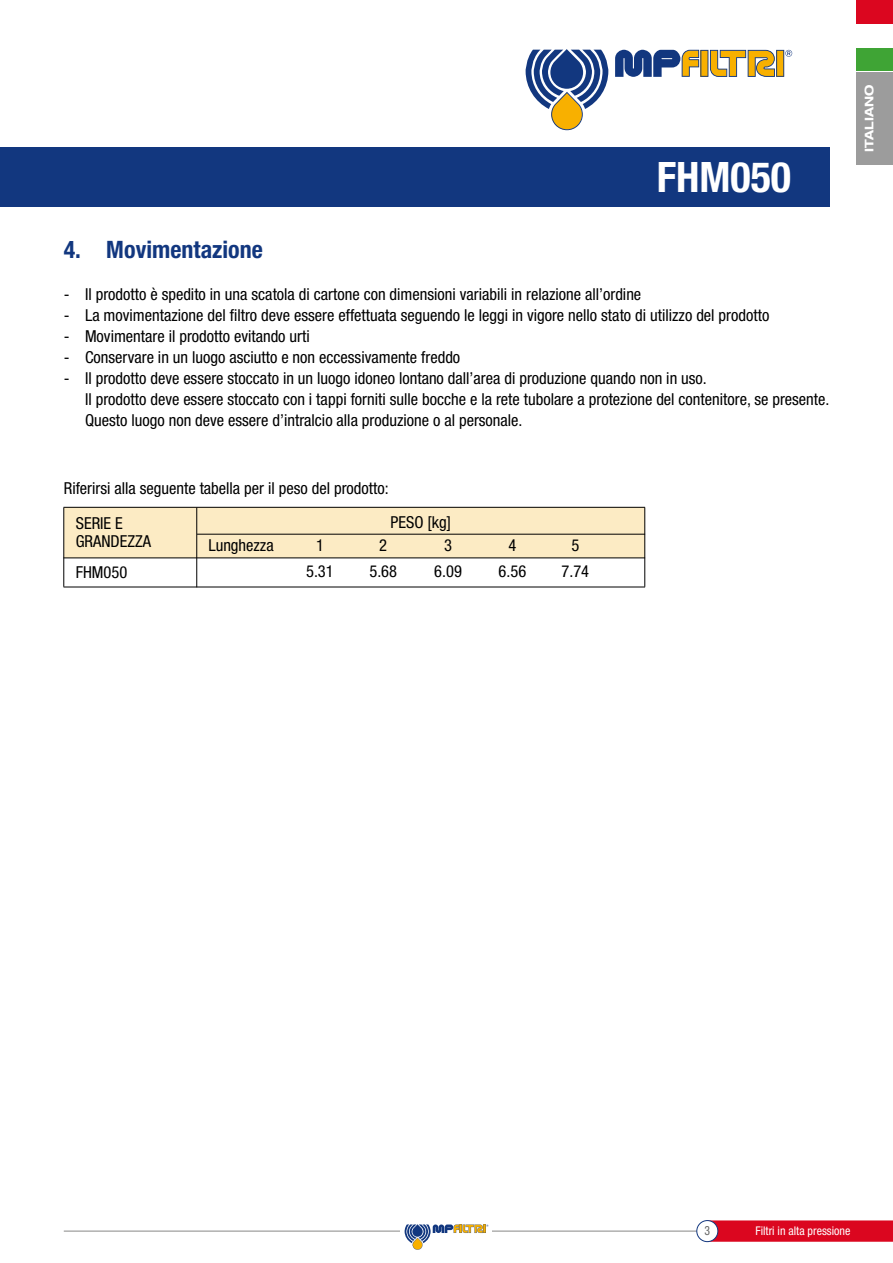
<style>
.page{position:relative;width:893px;height:1263px;background:#fff}
.page>*{position:absolute;margin:0;border:0;box-sizing:border-box;transform-origin:0 0}
.t1{font:700 condensed 42px "Helvetica Neue LT Std";color:#fff}
.t2{font:700 condensed 24px "Helvetica Neue LT Std";color:#12377f}
.t3{font:condensed 16.5px/21px "Helvetica Neue LT Std";color:#000}
.t4{font:condensed 12.75px "Helvetica Neue LT Std";color:#636362;scale:.92 1}
.t5{font:condensed 12px "Helvetica Neue LT Std";color:#fff}
.t6{font:700 expanded 12px "Helvetica Neue LT Std";color:#fff}
</style>
<div class="page">
<hr style="left:64px;top:1231px;width:641px;height:1px;background:#878786">
<svg style="left:702px;top:1220px;width:191px;height:22px;background:#db0e27"></svg>
<div style="left:697px;top:1220px;width:21px;height:21px;background:#fff;border-radius:50%"></div>
<div style="left:697px;top:1220px;width:21px;height:22px;border:1px solid #12377f;border-radius:50%"></div>
<div style="left:400px;top:1228px;width:92px;height:6px;background:#fff"></div>
<div style="left:856px;top:72px;width:37px;height:93px;background:#9c9c9c"></div>
<div style="left:856px;top:47px;width:37px;height:24px;background:#3fa435"></div>
<div style="left:856px;top:0;width:37px;height:24px;background:#db061f"></div>
<svg style="left:615px;top:50px;width:177px;height:27px"></svg>
<svg style="left:526px;top:49px;width:82px;height:81px"></svg>
<svg style="left:405px;top:1224px;width:83px;height:26px"></svg>
<div style="left:0;top:147px;width:829px;height:59px;background:#12377f"></div>
<div style="left:64px;top:507px;width:580px;height:51px;background:#fcebc4"></div>
<hr style="left:196px;top:508px;width:1px;height:79px;background:#000">
<hr style="left:644px;top:508px;width:1px;height:79px;background:#000">
<hr style="left:63px;top:508px;width:1px;height:79px;background:#000">
<hr style="left:63px;top:587px;width:582px;height:1px;background:#000">
<hr style="left:63px;top:558px;width:582px;height:1px;background:#000">
<hr style="left:197px;top:534px;width:448px;height:1px;background:#000">
<hr style="left:63px;top:507px;width:582px;height:1px;background:#000">
<h1 class="t1" style="left:657px;top:151px;width:136px">FHM050</h1>
<h2 class="t2" style="left:64px;top:235px;width:201px">4. Movimentazione</h2>
<p class="t3" style="left:64px;top:284px;width:579px">- Il prodotto è spedito in una scatola di cartone con dimensioni variabili in relazione all’ordine</p>
<p class="t3" style="left:64px;top:305px;width:707px">- La movimentazione del filtro deve essere effettuata seguendo le leggi in vigore nello stato di utilizzo del prodotto</p>
<p class="t3" style="left:64px;top:326px;width:247px">- Movimentare il prodotto evitando urti</p>
<p class="t3" style="left:64px;top:347px;width:398px">- Conservare in un luogo asciutto e non eccessivamente freddo</p>
<p class="t3" style="left:85px;top:368px;width:746px;text-indent:-21px">- Il prodotto deve essere stoccato in un luogo idoneo lontano dall’area di produzione quando non in uso.<br>Il prodotto deve essere stoccato con i tappi forniti sulle bocche e la rete tubolare a protezione del contenitore, se presente.<br>Questo luogo non deve essere d’intralcio alla produzione o al personale.</p>
<p class="t3" style="left:64px;top:478px;width:326px">Riferirsi alla seguente tabella per il peso del prodotto:</p>
<p class="t3" style="left:76px;top:514px;width:77px;line-height:18px">SERIE E<br>GRANDEZZA</p>
<p class="t3" style="left:76px;top:561px;width:53px">FHM050</p>
<p class="t3" style="left:208px;top:535px;width:67px">Lunghezza</p>
<p class="t3" style="left:391px;top:511px;width:62px">PESO [kg]</p>
<p class="t3" style="left:316px;top:534px;width:9px">1</p>
<p class="t3" style="left:379px;top:534px;width:9px">2</p>
<p class="t3" style="left:444px;top:534px;width:9px">3</p>
<p class="t3" style="left:508px;top:534px;width:9px">4</p>
<p class="t3" style="left:571px;top:534px;width:9px">5</p>
<p class="t3" style="left:306px;top:561px;width:29px">5.31</p>
<p class="t3" style="left:369px;top:561px;width:29px">5.68</p>
<p class="t3" style="left:434px;top:561px;width:29px">6.09</p>
<p class="t3" style="left:499px;top:561px;width:29px">6.56</p>
<p class="t3" style="left:561px;top:561px;width:29px">7.74</p>
<p class="t6" style="left:862px;top:152px;width:69px;rotate:-90deg">ITALIANO</p>
<p class="t4" style="left:704px;top:1223px;width:8px">3</p>
<p class="t5" style="left:756px;top:1223px;width:96px">Filtri in alta pressione</p>
</div>
